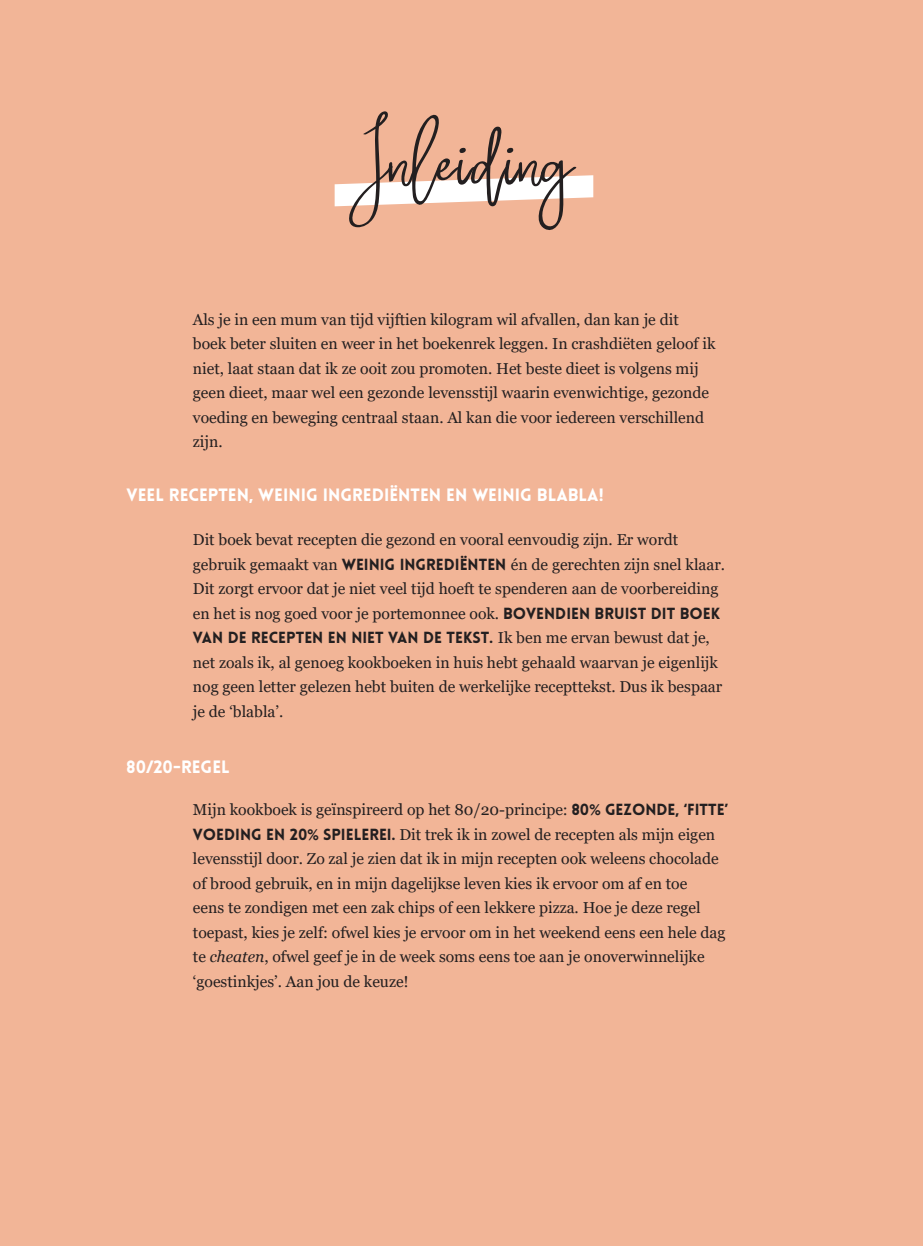
<style>
.page{position:relative;width:923px;height:1246px;background:#fff}
.page>*{position:absolute;margin:0;border:0;box-sizing:border-box;transform-origin:0 0}
.t1{font:84px "Skylar";color:#231f20}
.t2{font:900 17.5px "Lovelo";color:#fff}
.t3{font:15.75px/24.5px "Georgia";color:#231f20}
.t4{font:900 15.75px "Lovelo";color:#231f20}
.s1{font-family:"Lovelo";font-weight:900}
.s2{font-family:"Georgia";font-weight:400}
.s3{font-family:"Gill Sans";font-weight:700}
.s4{font-style:italic}
</style>
<div class="page">
<div style="left:0;top:0;width:923px;height:1245px;background:#f2b597"></div>
<svg style="left:335px;top:175px;width:258px;height:31px"></svg>
<h1 class="t1" style="left:349px;top:111px;width:226px">Inleiding</h1>
<p class="t3" style="left:193px;top:307px;width:524px">Als je in een mum van tijd vijftien kilogram wil afvallen, dan kan je dit boek beter sluiten en weer in het boekenrek leggen. In crashdiëten geloof ik niet, laat staan dat ik ze ooit zou promoten. Het beste dieet is volgens mij geen dieet, maar wel een gezonde levensstijl waarin evenwichtige, gezonde voeding en beweging centraal staan. Al kan die voor iedereen verschillend zijn.</p>
<p class="t2" style="left:126px;top:484px;width:478px">VEEL RECEPTEN, WEINIG INGREDIËNTEN EN WEINIG BLABLA!</p>
<p class="t3" style="left:193px;top:528px;width:534px">Dit boek bevat recepten die gezond en vooral eenvoudig zijn. Er wordt gebruik gemaakt van <span class="s1">WEINIG INGREDIËNTEN</span> én de gerechten zijn snel klaar.<br>Dit zorgt ervoor dat je niet veel tijd hoeft te spenderen aan de voorbereiding en het is nog goed voor je portemonnee ook. <span class="s1">BOVENDIEN BRUIST DIT BOEK</span></p>
<p class="t4" style="left:193px;top:628px;width:518px">VAN DE RECEPTEN EN NIET VAN DE TEKST. <span class="s2">Ik ben me ervan bewust dat je,</span></p>
<p class="t3" style="left:193px;top:650px;width:531px">net zoals ik, al genoeg kookboeken in huis hebt gehaald waarvan je eigenlijk nog geen letter gelezen hebt buiten de werkelijke recepttekst. Dus ik bespaar je de ‘blabla’.</p>
<p class="t2" style="left:126px;top:756px;width:105px">80/20-REGEL</p>
<p class="t3" style="left:193px;top:797px;width:536px">Mijn kookboek is geïnspireerd op het 80/20-principe: <span class="s1">80</span><span class="s3">%</span> <span class="s1">GEZONDE, ‘FITTE’ VOEDING EN 20</span><span class="s3">%</span> <span class="s1">SPIELEREI.</span> Dit trek ik in zowel de recepten als mijn eigen levensstijl door. Zo zal je zien dat ik in mijn recepten ook weleens chocolade of brood gebruik, en in mijn dagelijkse leven kies ik ervoor om af en toe<br>eens te zondigen met een zak chips of een lekkere pizza. Hoe je deze regel toepast, kies je zelf: ofwel kies je ervoor om in het weekend eens een hele dag te <span class="s4">cheaten</span>, ofwel geef je in de week soms eens toe aan je onoverwinnelijke ‘goestinkjes’. Aan jou de keuze!</p>
</div>
